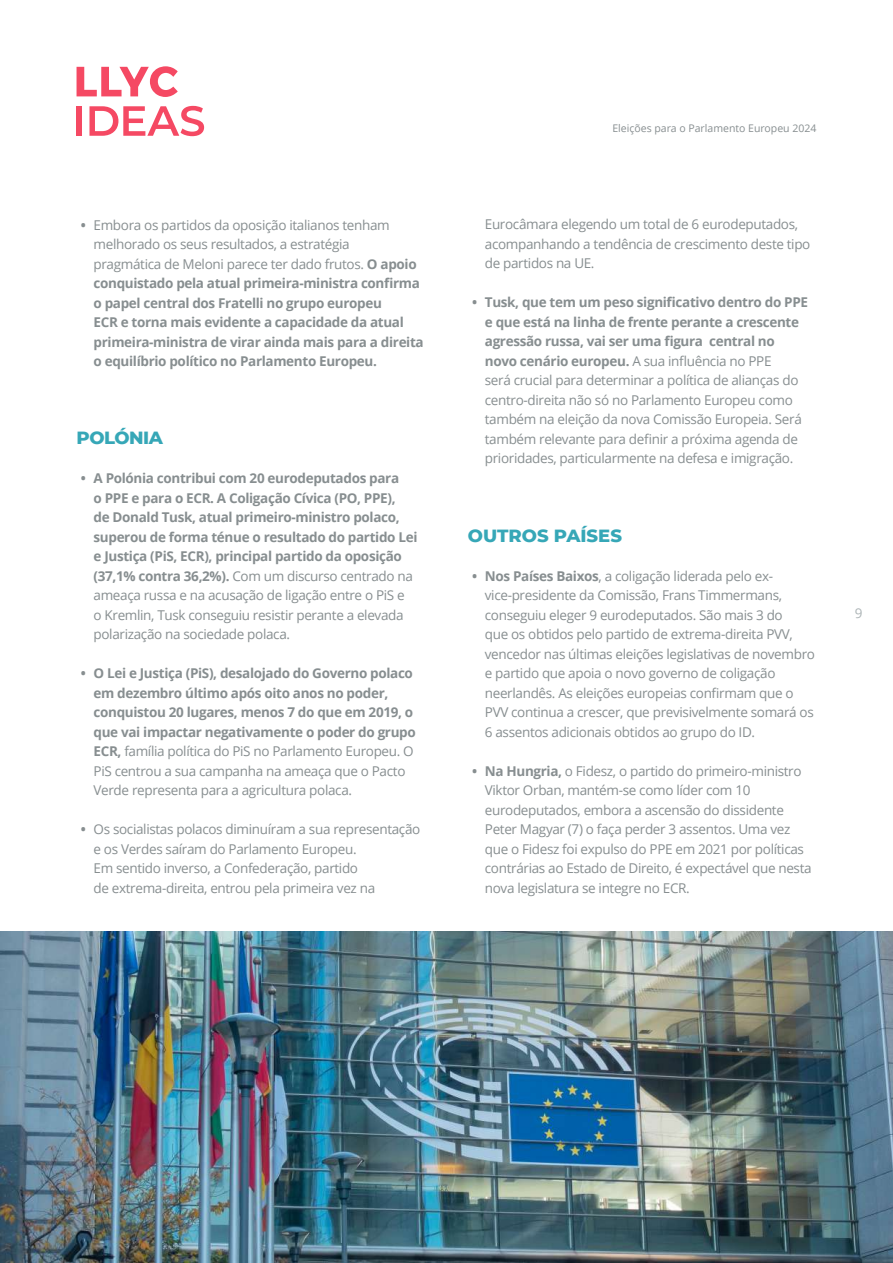
<style>
.page{position:relative;width:893px;height:1263px;background:#fff}
.page>*{position:absolute;margin:0;border:0;box-sizing:border-box;transform-origin:0 0}
.t1{font:800 18px "Montserrat";letter-spacing:-.005em;color:#36a7b7}
.t2{font:800 18px "Montserrat";letter-spacing:-.025em;color:#36a7b7}
.t3{font:13.5px/19.5px "Open Sans";letter-spacing:-.025em;color:#878e90}
.t4{font:700 13.5px/19.5px "Open Sans";letter-spacing:-.025em;color:#878e90}
.t5{font:13.5px "Open Sans";color:#acb4b6}
.t6{font:10.5px "Open Sans";color:#878e90}
.s1{font-weight:400}
.s2{font-weight:700}
</style>
<div class="page">
<div style="left:77px;top:106px;width:5px;height:30px;background:#f54963"></div>
<svg style="left:89px;top:106px;width:115px;height:30px"></svg>
<svg style="left:77px;top:66px;width:101px;height:31px"></svg>
<img style="left:0;top:932px;width:893px;height:331px">
<p class="t4" style="left:94px;top:215px;width:332px;text-indent:-13px">• <span class="s1">Embora os partidos da oposição italianos tenham melhorado os seus resultados, a estratégia<br>pragmática de Meloni parece ter dado frutos.</span> O apoio conquistado pela atual primeira-ministra confirma o papel central dos Fratelli no grupo europeu<br>ECR e torna mais evidente a capacidade da atual primeira-ministra de virar ainda mais para a direita o equilíbrio político no Parlamento Europeu.</p>
<h1 class="t2" style="left:77px;top:424px;width:88px">POLÓNIA</h1>
<p class="t4" style="left:94px;top:468px;width:325px;text-indent:-13px">• A Polónia contribui com 20 eurodeputados para<br>o PPE e para o ECR. A Coligação Cívica (PO, PPE),<br>de Donald Tusk, atual primeiro-ministro polaco, superou de forma ténue o resultado do partido Lei e Justiça (PiS, ECR), principal partido da oposição (37,1% contra 36,2%). <span class="s1">Com um discurso centrado na ameaça russa e na acusação de ligação entre o PiS e<br>o Kremlin, Tusk conseguiu resistir perante a elevada polarização na sociedade polaca.</span></p>
<p class="t4" style="left:94px;top:663px;width:324px;text-indent:-13px">• O Lei e Justiça (PiS), desalojado do Governo polaco em dezembro último após oito anos no poder, conquistou 20 lugares, menos 7 do que em 2019, o que vai impactar negativamente o poder do grupo ECR, <span class="s1">família política do PiS no Parlamento Europeu. O PiS centrou a sua campanha na ameaça que o Pacto Verde representa para a agricultura polaca.</span></p>
<p class="t3" style="left:94px;top:819px;width:328px;text-indent:-13px"><span class="s2">•</span> Os socialistas polacos diminuíram a sua representação e os Verdes saíram do Parlamento Europeu.<br>Em sentido inverso, a Confederação, partido<br>de extrema-direita, entrou pela primeira vez na</p>
<p class="t6" style="left:612px;top:121px;width:206px">Eleições para o Parlamento Europeu 2024</p>
<p class="t3" style="left:485px;top:214px;width:327px">Eurocâmara elegendo um total de 6 eurodeputados, acompanhando a tendência de crescimento deste tipo de partidos na UE.</p>
<p class="t3" style="left:485px;top:292px;width:325px;text-indent:-13px"><span class="s2">• Tusk, que tem um peso significativo dentro do PPE e que está na linha de frente perante a crescente agressão russa, vai ser uma figura central no novo cenário europeu.</span> A sua influência no PPE<br>será crucial para determinar a política de alianças do centro-direita não só no Parlamento Europeu como também na eleição da nova Comissão Europeia. Será também relevante para definir a próxima agenda de prioridades, particularmente na defesa e imigração.</p>
<h1 class="t1" style="left:468px;top:522px;width:156px">OUTROS PAÍSES</h1>
<p class="t3" style="left:485px;top:566px;width:332px;text-indent:-13px"><span class="s2">• Nos Países Baixos</span>, a coligação liderada pelo ex&shy;vice-presidente da Comissão, Frans Timmermans, conseguiu eleger 9 eurodeputados. São mais 3 do<br>que os obtidos pelo partido de extrema-direita PVV, vencedor nas últimas eleições legislativas de novembro e partido que apoia o novo governo de coligação neerlandês. As eleições europeias confirmam que o PVV continua a crescer, que previsivelmente somará os 6 assentos adicionais obtidos ao grupo do ID.</p>
<p class="t3" style="left:485px;top:760px;width:328px;text-indent:-13px"><span class="s2">• Na Hungria,</span> o Fidesz, o partido do primeiro-ministro Viktor Orban, mantém-se como líder com 10 eurodeputados, embora a ascensão do dissidente Peter Magyar (7) o faça perder 3 assentos. Uma vez que o Fidesz foi expulso do PPE em 2021 por políticas contrárias ao Estado de Direito, é expectável que nesta nova legislatura se integre no ECR.</p>
<p class="t5" style="left:855px;top:604px;width:9px">9</p>
</div>
